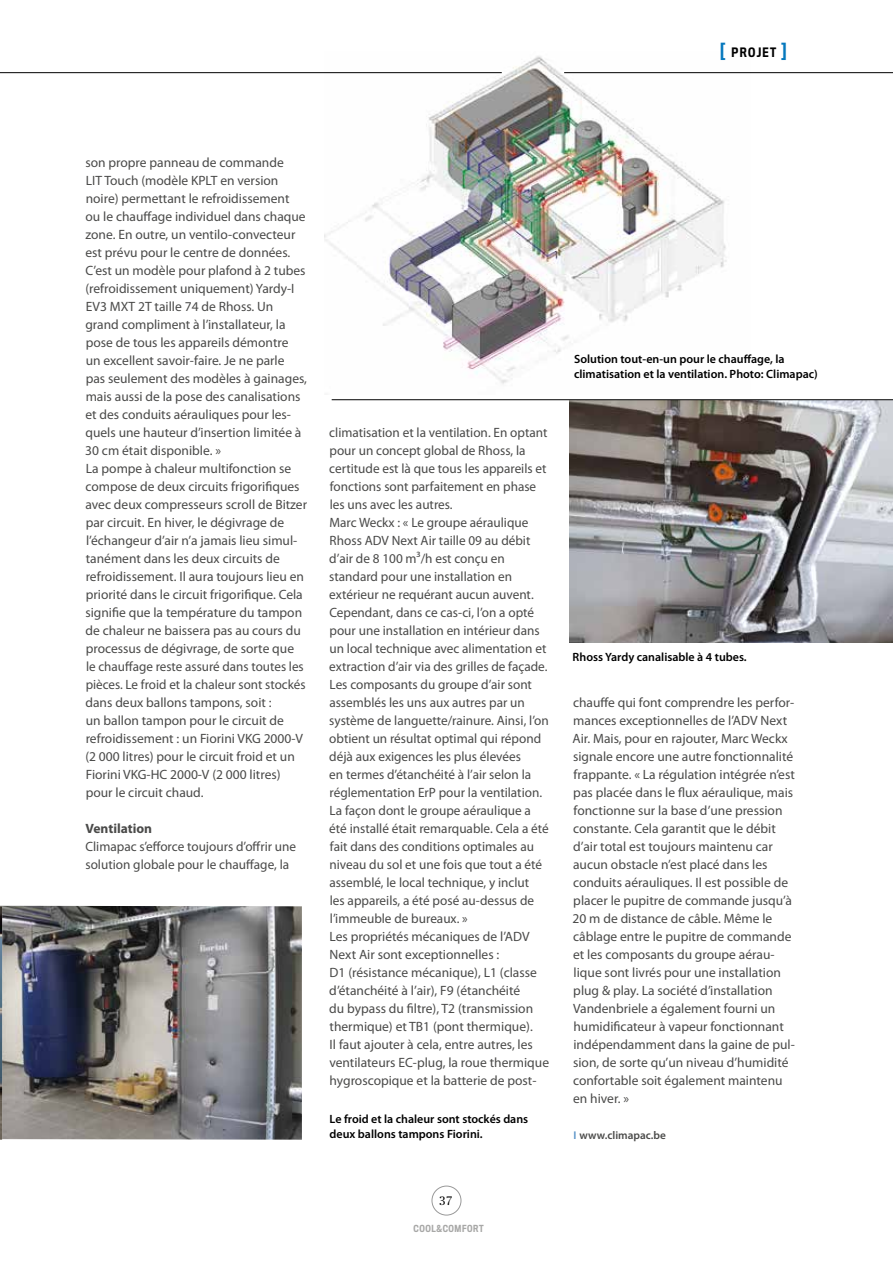
<style>
.page{position:relative;width:893px;height:1263px;background:#fff}
.page>*{position:absolute;margin:0;border:0;box-sizing:border-box;transform-origin:0 0}
.t1{font:13.5px/18px "Myriad Pro";color:#4a4a49}
.t2{font:700 13.5px "Myriad Pro";color:#4a4a49}
.t3{font:600 12px/14.4px "Myriad Pro";color:#000}
.t4{font:500 12px "Titling Gothic FB Cond";letter-spacing:.115em;color:#000}
.t5{font:300 12px "Centennial LT";color:#000}
.t6{font:600 11.25px "Myriad Pro";color:#4a4a49}
.t7{font:500 9px "Titling Gothic FB Cond";letter-spacing:.065em;color:#a8a8a7}
.s1{font-size:18px;color:#0578bd}
.s2{color:#5590c6}
</style>
<div class="page">
<div style="left:432px;top:1186px;width:29px;height:29px;border:1px solid #999;border-radius:50%"></div>
<img style="left:325px;top:56px;width:425px;height:328px">
<img style="left:570px;top:400px;width:323px;height:242px">
<img style="left:2px;top:906px;width:300px;height:234px">
<img style="left:0;top:906px;width:2px;height:234px">
<hr style="left:564px;top:72px;width:329px;height:1px;background:#000">
<hr style="left:332px;top:399px;width:561px;height:1px;background:#000">
<hr style="left:0;top:72px;width:502px;height:1px;background:#000">
<p class="t4" style="left:720px;top:45px;width:68px"><span class="s1">[</span> PROJET <span class="s1">]</span></p>
<p class="t1" style="left:85px;top:154px;width:223px">son propre panneau de commande<br>LIT Touch (modèle KPLT en version noire) permettant le refroidissement ou le chauffage individuel dans chaque zone. En outre, un ventilo-convecteur est prévu pour le centre de données.<br>C’est un modèle pour plafond à 2 tubes (refroidissement uniquement) Yardy-I EV3 MXT 2T taille 74 de Rhoss. Un grand compliment à l’installateur, la pose de tous les appareils démontre<br>un excellent savoir-faire. Je ne parle<br>pas seulement des modèles à gainages, mais aussi de la pose des canalisations et des conduits aérauliques pour les&shy;quels une hauteur d’insertion limitée à 30 cm était disponible. »<br>La pompe à chaleur multifonction se compose de deux circuits frigorifiques avec deux compresseurs scroll de Bitzer par circuit. En hiver, le dégivrage de l’échangeur d’air n’a jamais lieu simul&shy;tanément dans les deux circuits de refroidissement. Il aura toujours lieu en priorité dans le circuit frigorifique. Cela signifie que la température du tampon de chaleur ne baissera pas au cours du processus de dégivrage, de sorte que<br>le chauffage reste assuré dans toutes les pièces. Le froid et la chaleur sont stockés dans deux ballons tampons, soit :<br>un ballon tampon pour le circuit de refroidissement : un Fiorini VKG 2000-V (2 000 litres) pour le circuit froid et un Fiorini VKG-HC 2000-V (2 000 litres) pour le circuit chaud.</p>
<p class="t2" style="left:85px;top:821px;width:68px">Ventilation</p>
<p class="t1" style="left:85px;top:838px;width:212px">Climapac s’efforce toujours d’offrir une solution globale pour le chauffage, la</p>
<p class="t1" style="left:329px;top:424px;width:221px">climatisation et la ventilation. En optant pour un concept global de Rhoss, la certitude est là que tous les appareils et fonctions sont parfaitement en phase les uns avec les autres.<br>Marc Weckx : « Le groupe aéraulique Rhoss ADV Next Air taille 09 au débit d’air de 8 100 m³/h est conçu en standard pour une installation en extérieur ne requérant aucun auvent.<br>Cependant, dans ce cas-ci, l’on a opté pour une installation en intérieur dans un local technique avec alimentation et extraction d’air via des grilles de façade.<br>Les composants du groupe d’air sont assemblés les uns aux autres par un système de languette/rainure. Ainsi, l’on obtient un résultat optimal qui répond déjà aux exigences les plus élevées<br>en termes d’étanchéité à l’air selon la réglementation ErP pour la ventilation.<br>La façon dont le groupe aéraulique a été installé était remarquable. Cela a été fait dans des conditions optimales au niveau du sol et une fois que tout a été assemblé, le local technique, y inclut<br>les appareils, a été posé au-dessus de l’immeuble de bureaux. »<br>Les propriétés mécaniques de l’ADV Next Air sont exceptionnelles :<br>D1 (résistance mécanique), L1 (classe d’étanchéité à l’air), F9 (étanchéité<br>du bypass du filtre), T2 (transmission thermique) et TB1 (pont thermique).<br>Il faut ajouter à cela, entre autres, les ventilateurs EC-plug, la roue thermique hygroscopique et la batterie de post-</p>
<p class="t3" style="left:330px;top:1112px;width:200px">Le froid et la chaleur sont stockés dans deux ballons tampons Fiorini.</p>
<p class="t5" style="left:439px;top:1194px;width:16px">37</p>
<p class="t7" style="left:414px;top:1223px;width:72px">COOL&amp;COMFORT</p>
<p class="t3" style="left:574px;top:352px;width:245px">Solution tout-en-un pour le chauffage, la climatisation et la ventilation. Photo: Climapac)</p>
<p class="t3" style="left:573px;top:650px;width:176px">Rhoss Yardy canalisable à 4 tubes.</p>
<p class="t1" style="left:572px;top:694px;width:224px">chauffe qui font comprendre les perfor&shy;mances exceptionnelles de l’ADV Next Air. Mais, pour en rajouter, Marc Weckx signale encore une autre fonctionnalité frappante. « La régulation intégrée n’est pas placée dans le flux aéraulique, mais fonctionne sur la base d’une pression constante. Cela garantit que le débit d’air total est toujours maintenu car aucun obstacle n’est placé dans les conduits aérauliques. Il est possible de placer le pupitre de commande jusqu’à 20 m de distance de câble. Même le câblage entre le pupitre de commande et les composants du groupe aérau&shy;lique sont livrés pour une installation plug &amp; play. La société d’installation Vandenbriele a également fourni un humidificateur à vapeur fonctionnant indépendamment dans la gaine de pul&shy;sion, de sorte qu’un niveau d’humidité confortable soit également maintenu en hiver. »</p>
<p class="t6" style="left:574px;top:1129px;width:94px"><span class="s2">I</span> www.climapac.be</p>
</div>
